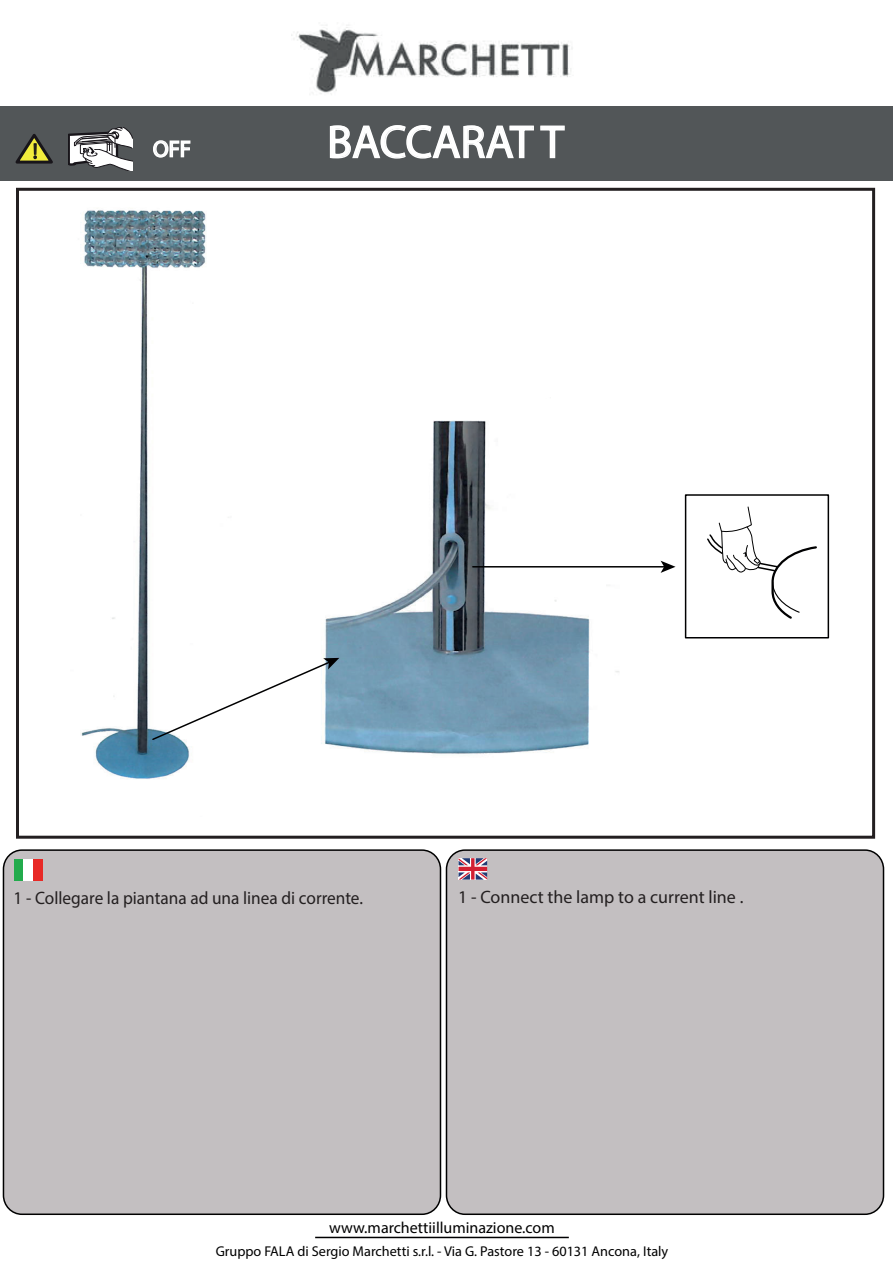
<style>
.page{position:relative;width:893px;height:1263px;background:#fff}
.page>*{position:absolute;margin:0;border:0;box-sizing:border-box;transform-origin:0 0}
.t1{font:46.05px "Myriad Pro";color:#fff}
.t2{font:22.8px "Myriad Pro";color:#fff}
.t3{font:21.6px "Myriad Pro";color:#18151a}
.t4{font:18px "Myriad Pro";color:#231f20;scale:.96 1}
.t5{font:18px "Myriad Pro";color:#231f20}
.t6{font:16.05px "Myriad Pro";color:#000001}
.t7{font:14.25px "Myriad Pro";color:#000001}
</style>
<div class="page">
<hr style="left:315px;top:1237px;width:254px;height:1px;background:#000001">
<div style="left:446px;top:850px;width:437px;height:364px;background:#c3bfc1;border-radius:19px"></div>
<div style="left:446px;top:849px;width:438px;height:366px;border:2px solid #000;border-radius:19px"></div>
<div style="left:3px;top:850px;width:437px;height:364px;background:#c3bfc1;border-radius:19px"></div>
<div style="left:3px;top:849px;width:438px;height:366px;border:2px solid #000;border-radius:19px"></div>
<div style="left:14px;top:859px;width:10px;height:21px;background:#22ab4c"></div>
<div style="left:24px;top:859px;width:9px;height:21px;background:#fff"></div>
<div style="left:33px;top:859px;width:10px;height:21px;background:#e82926"></div>
<svg style="left:458px;top:858px;width:29px;height:22px"></svg>
<img style="left:283px;top:25px;width:325px;height:82px">
<div style="left:0;top:107px;width:893px;height:74px;background:#525658"></div>
<svg style="left:68px;top:127px;width:65px;height:43px"></svg>
<svg style="left:15px;top:134px;width:38px;height:30px"></svg>
<svg style="left:153px;top:140px;width:38px;height:18px"></svg>
<svg style="left:329px;top:125px;width:236px;height:34px"></svg>
<div style="left:16px;top:188px;width:859px;height:651px;border:3px solid #231f20"></div>
<img style="left:321px;top:420px;width:298px;height:334px">
<img style="left:81px;top:210px;width:125px;height:569px">
<div style="left:284px;top:384px;width:111px;height:167px;background:#fff"></div>
<div style="left:551px;top:384px;width:97px;height:45px;background:#fff"></div>
<div style="left:203px;top:672px;width:58px;height:150px;background:#fff"></div>
<svg style="left:707px;top:506px;width:110px;height:113px"></svg>
<div style="left:685px;top:494px;width:144px;height:144px;border:2px solid #000001"></div>
<hr style="left:473px;top:566px;width:192px;height:1px;background:#000001">
<svg style="left:661px;top:561px;width:14px;height:12px"></svg>
<svg style="left:151px;top:658px;width:188px;height:83px"></svg>
<h3 class="t3" style="left:33px;top:138px;width:6px">!</h3>
<h2 class="t2" style="left:153px;top:135px;width:39px">OFF</h2>
<h1 class="t1" style="left:327px;top:114px;width:238px">BACCARAT T</h1>
<p class="t4" style="left:14px;top:887px;width:365px">1 - Collegare la piantana ad una linea di corrente.</p>
<p class="t5" style="left:458px;top:886px;width:287px">1 - Connect the lamp to a current line .</p>
<p class="t6" style="left:329px;top:1217px;width:227px">www.marchettiilluminazione.com</p>
<p class="t7" style="left:216px;top:1242px;width:454px">Gruppo FALA di Sergio Marchetti s.r.l. - Via G. Pastore 13 - 60131 Ancona, Italy</p>
</div>
